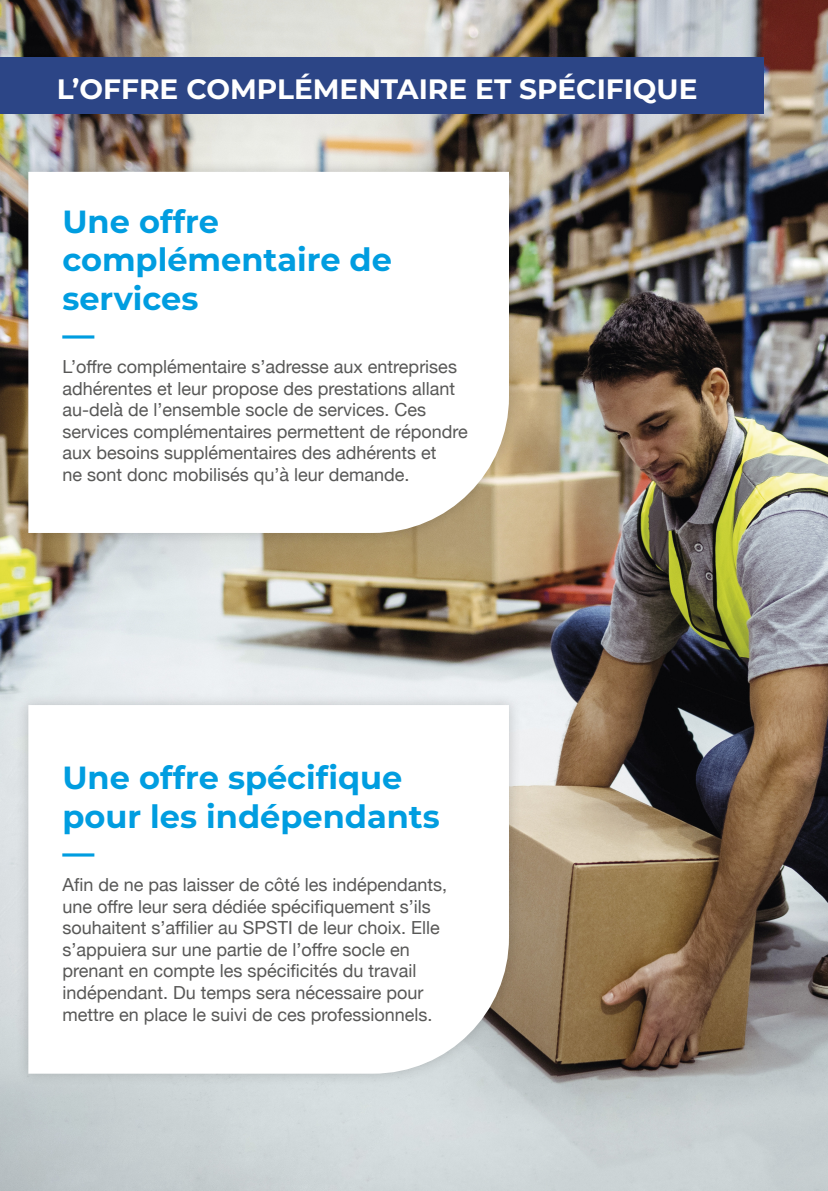
<style>
.page{position:relative;width:828px;height:1191px;background:#fff}
.page>*{position:absolute;margin:0;border:0;box-sizing:border-box;transform-origin:0 0}
.t1{font:700 32px/37.6px "Montserrat";color:#009de0}
.t2{font:700 28px "Montserrat";color:#fff}
.t3{font:18px/21.6px "Helvetica Neue";color:#585857}
</style>
<div class="page">
<img style="left:0;top:0;width:828px;height:1191px">
<div style="left:0;top:57px;width:763px;height:56px;background:#2c4586"></div>
<div style="left:15px;top:159px;width:507px;height:387px;background:#000;opacity:.18"></div>
<svg style="left:28px;top:172px;width:481px;height:361px"></svg>
<div style="left:15px;top:692px;width:507px;height:394px;background:#000;opacity:.18"></div>
<svg style="left:28px;top:705px;width:481px;height:368px"></svg>
<h2 class="t2" style="left:57px;top:70px;width:642px">L’OFFRE COMPLÉMENTAIRE ET SPÉCIFIQUE</h2>
<h1 class="t1" style="left:62px;top:202px;width:331px">Une offre complémentaire de services<br>—</h1>
<p class="t3" style="left:62px;top:357px;width:407px">L’offre complémentaire s’adresse aux entreprises adhérentes et leur propose des prestations allant au-delà de l’ensemble socle de services. Ces services complémentaires permettent de répondre aux besoins supplémentaires des adhérents et<br>ne sont donc mobilisés qu’à leur demande.</p>
<h1 class="t1" style="left:62px;top:758px;width:379px">Une offre spécifique pour les indépendants —</h1>
<p class="t3" style="left:62px;top:874px;width:386px">Afin de ne pas laisser de côté les indépendants, une offre leur sera dédiée spécifiquement s’ils souhaitent s’affilier au SPSTI de leur choix. Elle s’appuiera sur une partie de l’offre socle en prenant en compte les spécificités du travail indépendant. Du temps sera nécessaire pour mettre en place le suivi de ces professionnels.</p>
</div>
